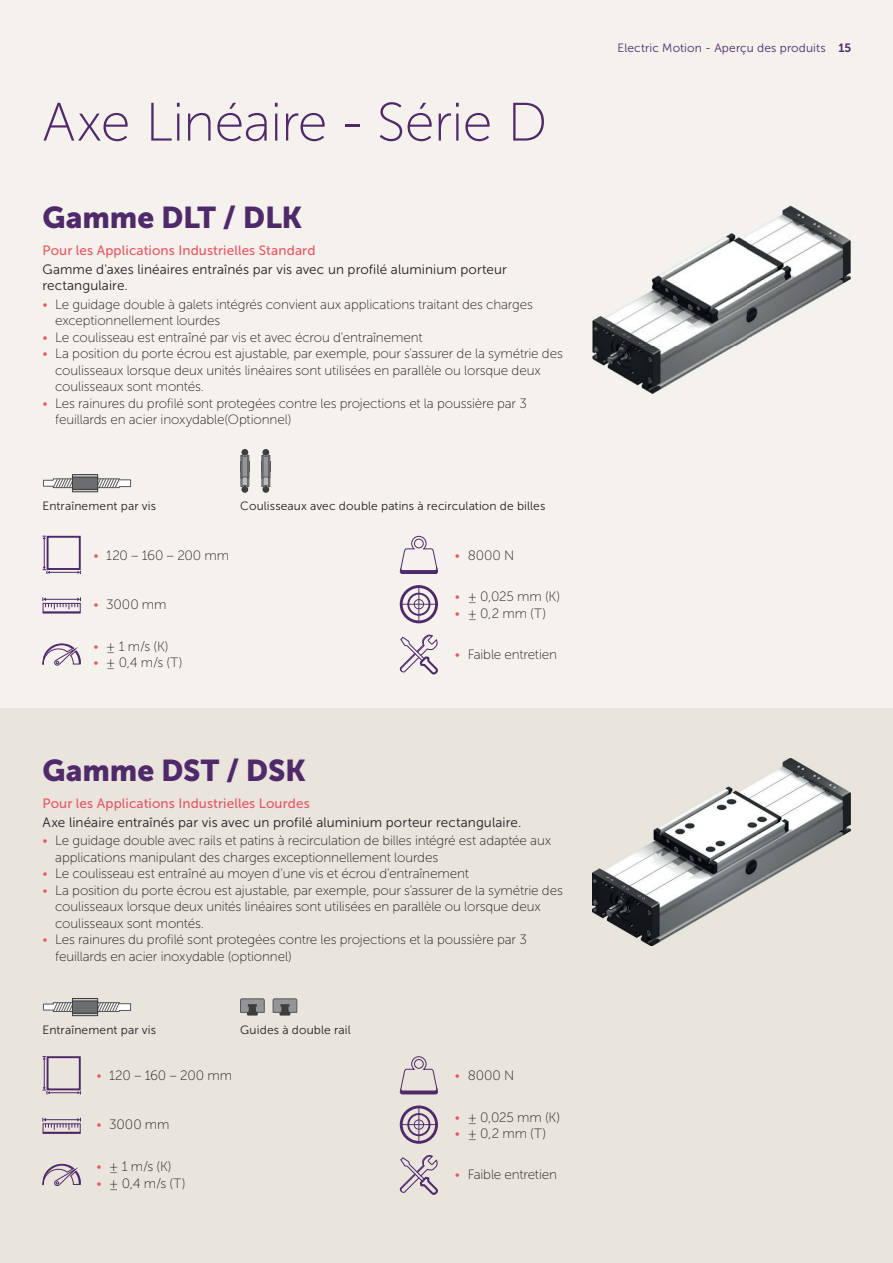
<style>
.page{position:relative;width:893px;height:1263px;background:#fff}
.page>*{position:absolute;margin:0;border:0;box-sizing:border-box;transform-origin:0 0}
.t1{font:54px "Museo Sans 100";letter-spacing:-.015em;color:#50296a}
.t2{font:30px "Museo Sans 900";letter-spacing:-.005em;color:#50296a}
.t3{font:13.5px/16.5px "Museo Sans 100";letter-spacing:-.01em;color:#231f20}
.t4{font:13.5px/16.5px "Museo Sans 300";letter-spacing:.005em;color:#231f20}
.t5{font:13.5px "Museo Sans 500";letter-spacing:.01em;color:#e65867}
.t6{font:12px "Museo Sans 300";letter-spacing:.01em;color:#231f20}
.t7{font:12px "Museo Sans 300";letter-spacing:.01em;color:#50296a}
.s1{color:#e65867}
.s2{font-family:"Museo Sans 700"}
</style>
<div class="page">
<div style="left:0;top:0;width:893px;height:708px;background:#f5f2ee"></div>
<div style="left:0;top:708px;width:893px;height:555px;background:#e9e5dd"></div>
<img style="left:592px;top:206px;width:258px;height:187px">
<img style="left:592px;top:758px;width:258px;height:188px">
<div style="left:241px;top:486px;width:7px;height:7px;background:#3e3e3f;border-radius:50%"></div>
<div style="left:241px;top:449px;width:7px;height:7px;background:#3e3e3f;border-radius:50%"></div>
<svg style="left:240px;top:455px;width:10px;height:32px"></svg>
<div style="left:262px;top:486px;width:7px;height:7px;background:#3e3e3f;border-radius:50%"></div>
<div style="left:262px;top:449px;width:7px;height:7px;background:#3e3e3f;border-radius:50%"></div>
<svg style="left:261px;top:455px;width:10px;height:32px"></svg>
<svg style="left:240px;top:998px;width:25px;height:17px"></svg>
<svg style="left:273px;top:998px;width:24px;height:17px"></svg>
<svg style="left:43px;top:478px;width:88px;height:10px"></svg>
<div style="left:72px;top:475px;width:26px;height:17px;background:#929294"></div>
<div style="left:72px;top:474px;width:26px;height:18px;border:1px solid #3e3e3f"></div>
<div style="left:72px;top:477px;width:26px;height:12px;background:#6c6d70"></div>
<div style="left:72px;top:477px;width:26px;height:13px;border:1px solid #3e3e3f"></div>
<svg style="left:43px;top:1002px;width:88px;height:10px"></svg>
<svg style="left:74px;top:1000px;width:22px;height:14px"></svg>
<div style="left:72px;top:998px;width:26px;height:18px;border:1px solid #3e3e3f"></div>
<div style="left:72px;top:1001px;width:26px;height:12px;background:#6c6d70"></div>
<div style="left:72px;top:1001px;width:26px;height:12px;border:1px solid #3e3e3f"></div>
<svg style="left:43px;top:536px;width:38px;height:38px"></svg>
<svg style="left:400px;top:536px;width:38px;height:38px"></svg>
<div style="left:43px;top:603px;width:38px;height:10px;border:1px solid #50296a"></div>
<svg style="left:43px;top:597px;width:38px;height:12px"></svg>
<svg style="left:43px;top:643px;width:38px;height:23px"></svg>
<svg style="left:400px;top:635px;width:38px;height:39px"></svg>
<svg style="left:400px;top:585px;width:38px;height:38px"></svg>
<svg style="left:43px;top:1056px;width:38px;height:38px"></svg>
<svg style="left:400px;top:1056px;width:38px;height:38px"></svg>
<div style="left:43px;top:1123px;width:38px;height:11px;border:1px solid #50296a"></div>
<svg style="left:43px;top:1118px;width:38px;height:12px"></svg>
<svg style="left:43px;top:1164px;width:38px;height:22px"></svg>
<svg style="left:400px;top:1155px;width:38px;height:40px"></svg>
<svg style="left:400px;top:1105px;width:38px;height:39px"></svg>
<h1 class="t1" style="left:43px;top:93px;width:506px">Axe Linéaire - Série D</h1>
<h2 class="t2" style="left:43px;top:200px;width:261px">Gamme DLT / DLK</h2>
<p class="t5" style="left:43px;top:243px;width:274px">Pour les Applications Industrielles Standard</p>
<p class="t4" style="left:43px;top:261px;width:466px">Gamme d'axes linéaires entraînés par vis avec un profilé aluminium porteur rectangulaire.</p>
<p class="t3" style="left:55px;top:296px;width:479px;text-indent:-13px"><span class="s1">•</span> Le guidage double à galets intégrés convient aux applications traitant des charges exceptionnellement lourdes</p>
<p class="t3" style="left:43px;top:329px;width:382px"><span class="s1">•</span> Le coulisseau est entraîné par vis et avec écrou d'entraînement</p>
<p class="t3" style="left:55px;top:346px;width:509px;text-indent:-13px"><span class="s1">•</span> La position du porte écrou est ajustable, par exemple, pour s'assurer de la symétrie des coulisseaux lorsque deux unités linéaires sont utilisées en parallèle ou lorsque deux coulisseaux sont montés.</p>
<p class="t3" style="left:55px;top:395px;width:473px;text-indent:-13px"><span class="s1">•</span> Les rainures du profilé sont protegées contre les projections et la poussière par 3 feuillards en acier inoxydable(Optionnel)</p>
<p class="t6" style="left:240px;top:500px;width:307px">Coulisseaux avec double patins à recirculation de billes</p>
<p class="t6" style="left:43px;top:500px;width:115px">Entraînement par vis</p>
<p class="t3" style="left:94px;top:547px;width:137px"><span class="s1">•</span> 120 – 160 – 200 mm</p>
<p class="t3" style="left:455px;top:547px;width:61px"><span class="s1">•</span> 8000 N</p>
<p class="t3" style="left:94px;top:596px;width:75px"><span class="s1">•</span> 3000 mm</p>
<p class="t3" style="left:94px;top:638px;width:77px"><span class="s1">•</span> ± 1 m/s (K)</p>
<p class="t3" style="left:94px;top:654px;width:90px"><span class="s1">•</span> ± 0,4 m/s (T)</p>
<h2 class="t2" style="left:43px;top:753px;width:265px">Gamme DST / DSK</h2>
<p class="t3" style="left:455px;top:588px;width:107px"><span class="s1">•</span> ± 0,025 mm (K)</p>
<p class="t3" style="left:455px;top:605px;width:93px"><span class="s1">•</span> ± 0,2 mm (T)</p>
<p class="t3" style="left:455px;top:646px;width:104px"><span class="s1">•</span> Faible entretien</p>
<p class="t5" style="left:43px;top:796px;width:269px">Pour les Applications Industrielles Lourdes</p>
<p class="t4" style="left:43px;top:814px;width:480px">Axe linéaire entraînés par vis avec un profilé aluminium porteur rectangulaire.</p>
<p class="t3" style="left:55px;top:832px;width:497px;text-indent:-13px"><span class="s1">•</span> Le guidage double avec rails et patins à recirculation de billes intégré est adaptée aux applications manipulant des charges exceptionnellement lourdes</p>
<p class="t3" style="left:43px;top:865px;width:428px"><span class="s1">•</span> Le coulisseau est entraîné au moyen d'une vis et écrou d'entraînement</p>
<p class="t3" style="left:55px;top:882px;width:509px;text-indent:-13px"><span class="s1">•</span> La position du porte écrou est ajustable, par exemple, pour s'assurer de la symétrie des coulisseaux lorsque deux unités linéaires sont utilisées en parallèle ou lorsque deux coulisseaux sont montés.</p>
<p class="t3" style="left:55px;top:931px;width:473px;text-indent:-13px"><span class="s1">•</span> Les rainures du profilé sont protegées contre les projections et la poussière par 3 feuillards en acier inoxydable (optionnel)</p>
<p class="t6" style="left:43px;top:1023px;width:115px">Entraînement par vis</p>
<p class="t6" style="left:240px;top:1023px;width:112px">Guides à double rail</p>
<p class="t3" style="left:96px;top:1068px;width:137px"><span class="s1">•</span> 120 – 160 – 200 mm</p>
<p class="t3" style="left:455px;top:1068px;width:61px"><span class="s1">•</span> 8000 N</p>
<p class="t3" style="left:96px;top:1116px;width:75px"><span class="s1">•</span> 3000 mm</p>
<p class="t3" style="left:96px;top:1158px;width:77px"><span class="s1">•</span> ± 1 m/s (K)</p>
<p class="t3" style="left:96px;top:1175px;width:90px"><span class="s1">•</span> ± 0,4 m/s (T)</p>
<p class="t3" style="left:455px;top:1109px;width:107px"><span class="s1">•</span> ± 0,025 mm (K)</p>
<p class="t3" style="left:455px;top:1125px;width:93px"><span class="s1">•</span> ± 0,2 mm (T)</p>
<p class="t3" style="left:455px;top:1166px;width:104px"><span class="s1">•</span> Faible entretien</p>
<p class="t7" style="left:618px;top:41px;width:235px">Electric Motion - Aperçu des produits <span class="s2">15</span></p>
</div>
